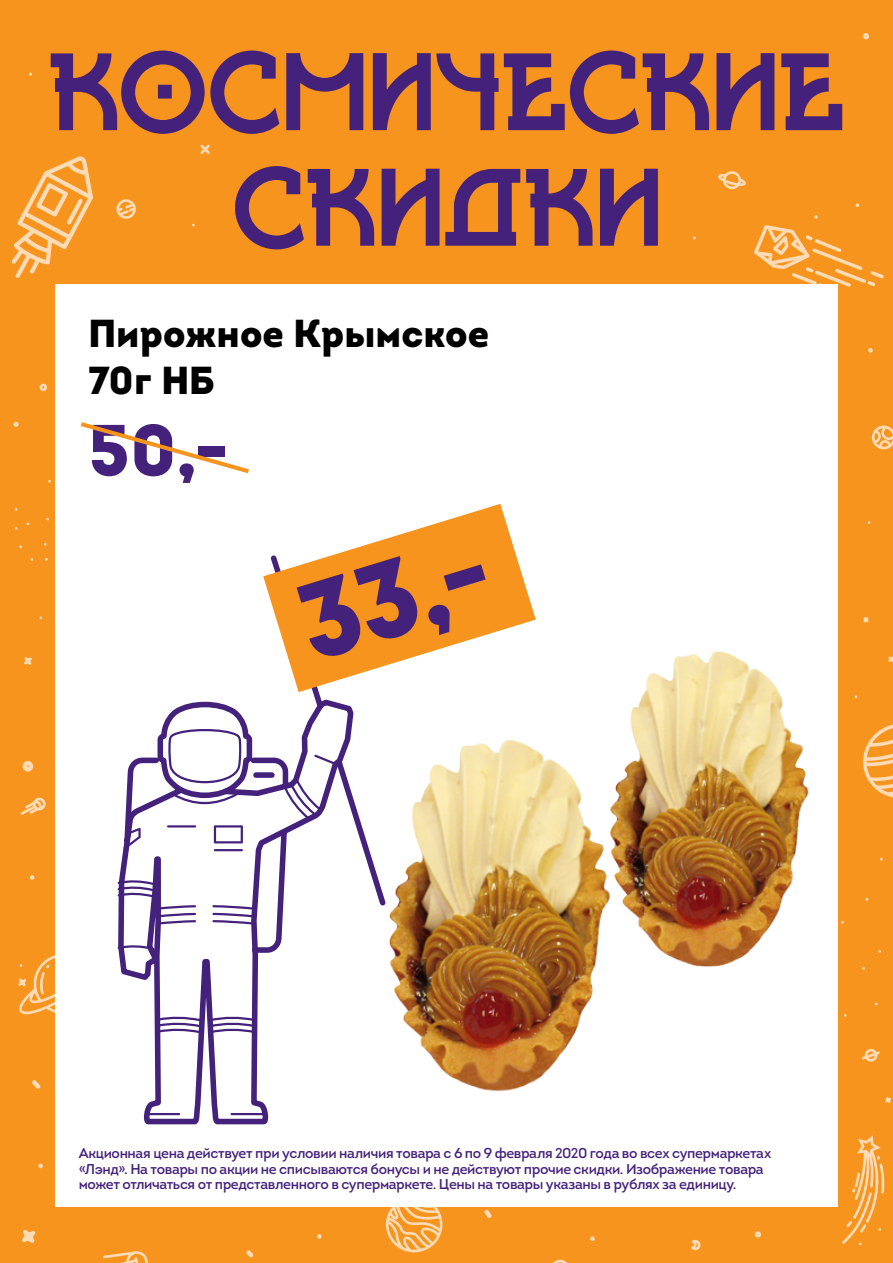
<style>
.page{position:relative;width:893px;height:1263px;background:#f7941e}
.page>*{position:absolute;margin:0;border:0;box-sizing:border-box;transform-origin:0 0}
.t1{font:118.5px/115.5px "Sangha Kali";letter-spacing:.03em;color:#44217a;text-align:center}
.t2{font:900 108px "Intro";color:#44217a}
.t3{font:900 72px "Intro";color:#44217a}
.t4{font:900 39px/46.8px "Intro";color:#000}
.t5{font:14.25px/15.6px "Intro";letter-spacing:-.03em;color:#44217a}
</style>
<div class="page">
<svg style="left:200px;top:145px;width:10px;height:9px"></svg>
<svg style="left:40px;top:384px;width:7px;height:7px"></svg>
<svg style="left:14px;top:422px;width:5px;height:5px"></svg>
<svg style="left:24px;top:657px;width:8px;height:8px"></svg>
<svg style="left:755px;top:1231px;width:6px;height:6px"></svg>
<svg style="left:103px;top:1251px;width:45px;height:12px"></svg>
<svg style="left:888px;top:656px;width:5px;height:6px"></svg>
<svg style="left:863px;top:33px;width:6px;height:6px"></svg>
<svg style="left:885px;top:1097px;width:6px;height:6px"></svg>
<svg style="left:863px;top:724px;width:30px;height:74px"></svg>
<svg style="left:18px;top:955px;width:37px;height:59px"></svg>
<svg style="left:842px;top:1135px;width:43px;height:110px"></svg>
<svg style="left:814px;top:215px;width:4px;height:4px"></svg>
<svg style="left:754px;top:225px;width:130px;height:62px"></svg>
<svg style="left:23px;top:761px;width:10px;height:10px"></svg>
<svg style="left:22px;top:1230px;width:13px;height:13px"></svg>
<svg style="left:868px;top:348px;width:5px;height:5px"></svg>
<svg style="left:590px;top:1236px;width:5px;height:5px"></svg>
<svg style="left:317px;top:1234px;width:5px;height:5px"></svg>
<svg style="left:30px;top:875px;width:5px;height:5px"></svg>
<svg style="left:38px;top:1164px;width:5px;height:4px"></svg>
<svg style="left:12px;top:156px;width:81px;height:122px"></svg>
<svg style="left:32px;top:1080px;width:9px;height:9px"></svg>
<svg style="left:246px;top:1250px;width:7px;height:7px"></svg>
<svg style="left:484px;top:1210px;width:8px;height:8px"></svg>
<svg style="left:116px;top:199px;width:20px;height:20px"></svg>
<svg style="left:862px;top:1049px;width:18px;height:12px"></svg>
<svg style="left:20px;top:798px;width:26px;height:17px"></svg>
<svg style="left:691px;top:1240px;width:10px;height:10px"></svg>
<svg style="left:718px;top:171px;width:28px;height:18px"></svg>
<svg style="left:872px;top:426px;width:21px;height:23px"></svg>
<svg style="left:863px;top:617px;width:6px;height:5px"></svg>
<svg style="left:386px;top:1207px;width:56px;height:45px"></svg>
<svg style="left:553px;top:1260px;width:15px;height:3px"></svg>
<div style="left:55px;top:284px;width:783px;height:923px;background:#fff"></div>
<img style="left:639px;top:651px;width:170px;height:316px">
<img style="left:390px;top:704px;width:254px;height:387px">
<svg style="left:117px;top:692px;width:273px;height:433px"></svg>
<svg style="left:118px;top:727px;width:219px;height:388px"></svg>
<svg style="left:80px;top:422px;width:169px;height:52px"></svg>
<svg style="left:263px;top:504px;width:273px;height:188px;fill:#f7941e"></svg>
<h1 class="t1" style="left:50px;top:35px;width:795px">КОСМИЧЕСКИЕ<br>СКИДКИ</h1>
<h3 class="t4" style="left:88px;top:309px;width:403px">Пирожное Крымское<br>70г НБ</h3>
<h3 class="t3" style="left:88px;top:403px;width:142px">50,-</h3>
<h2 class="t2" style="left:280px;top:558px;width:198px;rotate:-17deg">33,-</h2>
<p class="t5" style="left:79px;top:1145px;width:694px">Акционная цена действует при условии наличия товара с 6 по 9 февраля 2020 года во всех супермаркетах «Лэнд». На товары по акции не списываются бонусы и не действуют прочие скидки. Изображение товара может отличаться от представленного в супермаркете. Цены на товары указаны в рублях за единицу.</p>
</div>
